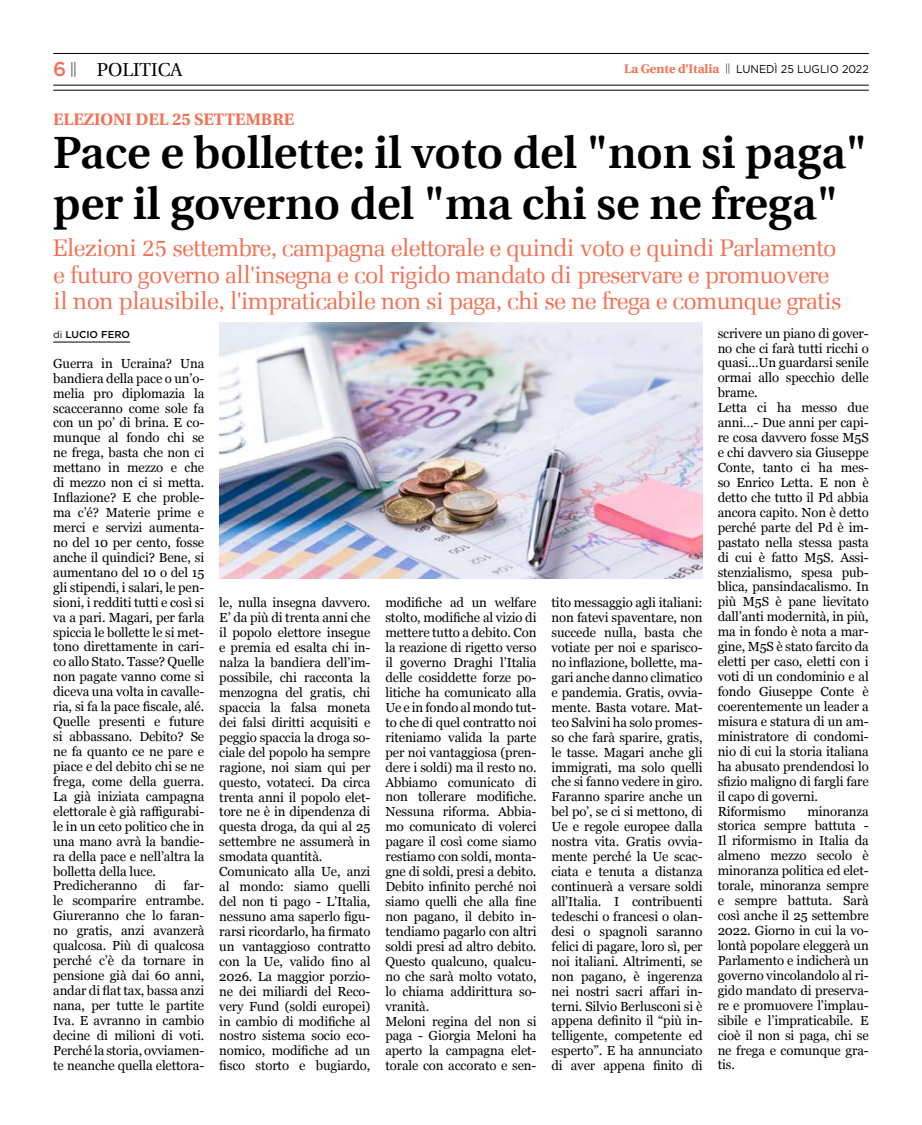
<style>
.page{position:relative;width:922px;height:1125px;background:#fff}
.page>*{position:absolute;margin:0;border:0;box-sizing:border-box;transform-origin:0 0}
.t1{font:600 45.25px/51.2px "Utopia";color:#000}
.t2{font:300 24px/26.2px "Melior";letter-spacing:-.04em;color:#f37053}
.t3{font:18.75px "Utopia";color:#000}
.t4{font:700 16.62px "Utopia";color:#f37053}
.t5{font:300 14.62px "Myriad Pro";color:#000}
.t6{font:13.12px/14.9px "Georgia";letter-spacing:-.01em;color:#000}
.t7{font:11.25px "Gotham";color:#000;scale:.95 1}
.t8{font:500 10px "Gotham";color:#000}
.s1{font-family:"Gotham";font-weight:500;font-size:20px;color:#f37053}
.s2{font-family:"Utopia";font-weight:700;font-size:12.5px;color:#f37053}
.s3{font-weight:400}
</style>
<div class="page">
<hr style="left:53px;top:53px;width:815px;height:1px;background:#000">
<hr style="left:53px;top:90px;width:815px;height:1px;background:#000">
<hr style="left:53px;top:85px;width:815px;height:1px;background:#000">
<hr style="left:53px;top:342px;width:77px;height:1px;background:#000">
<img style="left:219px;top:323px;width:483px;height:255px">
<p class="t5" style="left:53px;top:59px;width:25px"><span class="s1">6</span> ||</p>
<p class="t7" style="left:624px;top:62px;width:259px"><span class="s2">La Gente d’Italia</span> <sup>||</sup> LUNEDÌ 25 LUGLIO 2022</p>
<h3 class="t3" style="left:97px;top:60px;width:87px">POLITICA</h3>
<p class="t4" style="left:53px;top:110px;width:242px">ELEZIONI DEL 25 SETTEMBRE</p>
<h1 class="t1" style="left:53px;top:127px;width:815px">Pace e bollette: il voto del "non si paga" per il governo del "ma chi se ne frega"</h1>
<h2 class="t2" style="left:53px;top:237px;width:790px">Elezioni 25 settembre, campagna elettorale e quindi voto e quindi Parlamento e futuro governo all'insegna e col rigido mandato di preservare e promuovere il non plausibile, l'impraticabile non si paga, chi se ne frega e comunque gratis</h2>
<p class="t8" style="left:53px;top:328px;width:78px"><span class="s3">di</span> LUCIO FERO</p>
<p class="t6" style="left:53px;top:355px;width:153px">Guerra in Ucraina? Una bandiera della pace o un’o&shy;melia pro diplomazia la scacceranno come sole fa con un po’ di brina. E co&shy;munque al fondo chi se ne frega, basta che non ci mettano in mezzo e che di mezzo non ci si metta.<br>Inflazione? E che proble&shy;ma c’é? Materie prime e merci e servizi aumenta&shy;no del 10 per cento, fosse anche il quindici? Bene, si aumentano del 10 o del 15 gli stipendi, i salari, le pen&shy;sioni, i redditi tutti e così si va a pari. Magari, per farla spiccia le bollette le si met&shy;tono direttamente in cari&shy;co allo Stato. Tasse? Quelle non pagate vanno come si diceva una volta in cavalle&shy;ria, si fa la pace fiscale, alé.<br>Quelle presenti e future si abbassano. Debito? Se ne fa quanto ce ne pare e piace e del debito chi se ne frega, come della guerra.<br>La già iniziata campagna elettorale è già raffigurabi&shy;le in un ceto politico che in una mano avrà la bandie&shy;ra della pace e nell’altra la bolletta della luce.<br>Predicheranno</p>
<p class="t6" style="left:53px;top:878px;width:153px;text-align:justify;text-indent:130px">far&shy;le scomparire entrambe.<br>Giureranno che lo faran&shy;no gratis, anzi avanzerà qualcosa. Più di qualcosa perché c’è da tornare in pensione già dai 60 anni, andar di flat tax, bassa anzi nana, per tutte le partite Iva. E avranno in cambio decine di milioni di voti.<br>Perché la storia, ovviamen&shy;te neanche quella elettora-</p>
<p class="t6" style="left:155px;top:878px;width:13px">di</p>
<p class="t6" style="left:219px;top:595px;width:153px">le, nulla insegna davvero.<br>E’ da più di trenta anni che il popolo elettore insegue e premia ed esalta chi in&shy;nalza la bandiera dell’im&shy;possibile, chi racconta la menzogna del gratis, chi spaccia la falsa moneta dei falsi diritti acquisiti e peggio spaccia la droga so&shy;ciale del popolo ha sempre ragione, noi siam qui per questo, votateci. Da circa trenta anni il popolo elet&shy;tore ne è in dipendenza di questa droga, da qui al 25 settembre ne assumerà in smodata quantità.<br>Comunicato alla Ue, anzi al mondo: siamo quelli del non ti pago - L’Italia, nessuno ama saperlo figu&shy;rarsi ricordarlo, ha firmato un vantaggioso contratto con la Ue, valido fino al<br>2026. La maggior porzio&shy;ne dei miliardi del Reco&shy;very Fund (soldi europei) in cambio di modifiche al nostro sistema socio eco&shy;nomico, modifiche ad un fisco storto e bugiardo,</p>
<p class="t6" style="left:385px;top:595px;width:153px">modifiche ad un welfare stolto, modifiche al vizio di mettere tutto a debito. Con la reazione di rigetto verso il governo Draghi l’Italia delle cosiddette forze po&shy;litiche ha comunicato alla<br>Ue e in fondo al mondo tut&shy;to che di quel contratto noi riteniamo valida la parte per noi vantaggiosa (pren&shy;dere i soldi) ma il resto no.<br>Abbiamo comunicato di non tollerare modifiche.<br>Nessuna riforma. Abbia&shy;mo comunicato di volerci pagare il così come siamo restiamo con soldi, monta&shy;gne di soldi, presi a debito.<br>Debito infinito perché noi siamo quelli che alla fine non pagano, il debito in&shy;tendiamo pagarlo con altri soldi presi ad altro debito.<br>Questo qualcuno, qualcu&shy;no che sarà molto votato, lo chiama addirittura so&shy;vranità.<br>Meloni regina del non si paga - Giorgia Meloni ha aperto la campagna elet&shy;torale con accorato e sen-</p>
<p class="t6" style="left:551px;top:595px;width:153px;text-align:justify">tito messaggio agli italiani: non fatevi spaventare, non succede nulla, basta che votiate per noi e sparisco&shy;no inflazione, bollette, ma&shy;gari anche danno climatico e pandemia. Gratis, ovvia&shy;mente. Basta votare. Mat&shy;teo Salvini ha solo promes&shy;so che farà sparire, gratis, le tasse. Magari anche gli immigrati, ma solo quelli che si fanno vedere in giro.<br>Faranno sparire anche un bel po’, se ci si mettono, di Ue e regole europee dalla nostra vita. Gratis ovvia&shy;mente perché la Ue scac&shy;ciata e tenuta a distanza continuerà a versare soldi all’Italia. I contribuenti tedeschi o francesi o olan&shy;desi o spagnoli saranno felici di pagare, loro sì, per noi italiani. Altrimenti, se non pagano, è ingerenza nei nostri sacri affari in&shy;terni. Silvio Berlusconi si è appena definito il “più in&shy;telligente, competente ed esperto”. E ha annunciato di aver appena finito di</p>
<p class="t6" style="left:717px;top:325px;width:153px">scrivere un piano di gover&shy;no che ci farà tutti ricchi o quasi…Un guardarsi senile ormai allo specchio delle brame.<br>Letta ci ha messo due anni…- Due anni per capi&shy;re cosa davvero fosse M5S e chi davvero sia Giuseppe<br>Conte, tanto ci ha mes&shy;so Enrico Letta. E non è detto che tutto il Pd abbia ancora capito. Non è detto perché parte del Pd è im&shy;pastato nella stessa pasta di cui è fatto M5S. Assi&shy;stenzialismo, spesa pub&shy;blica, pansindacalismo. In più M5S è pane lievitato dall’anti modernità, in più, ma in fondo è nota a mar&shy;gine, M5S è stato farcito da eletti per caso, eletti con i voti di un condominio e al fondo Giuseppe Conte è coerentemente un leader a misura e statura di un am&shy;ministratore di condomi&shy;nio di cui la storia italiana ha abusato prendendosi lo sfizio maligno di fargli fare il capo di governi.<br>Riformismo</p>
<p class="t6" style="left:717px;top:803px;width:153px;text-align:justify;text-indent:90px">minoranza storica sempre battuta - Il riformismo in Italia da almeno mezzo secolo è minoranza politica ed elet&shy;torale, minoranza sempre e sempre battuta. Sarà così anche il 25 settembre 2022. Giorno in cui la vo&shy;lontà popolare eleggerà un Parlamento e indicherà un governo vincolandolo al ri&shy;gido mandato di preserva&shy;re e promuovere l’implau&shy;sibile e l’impraticabile. E cioè il non si paga, chi se ne frega e comunque gra&shy;tis.</p>
</div>
